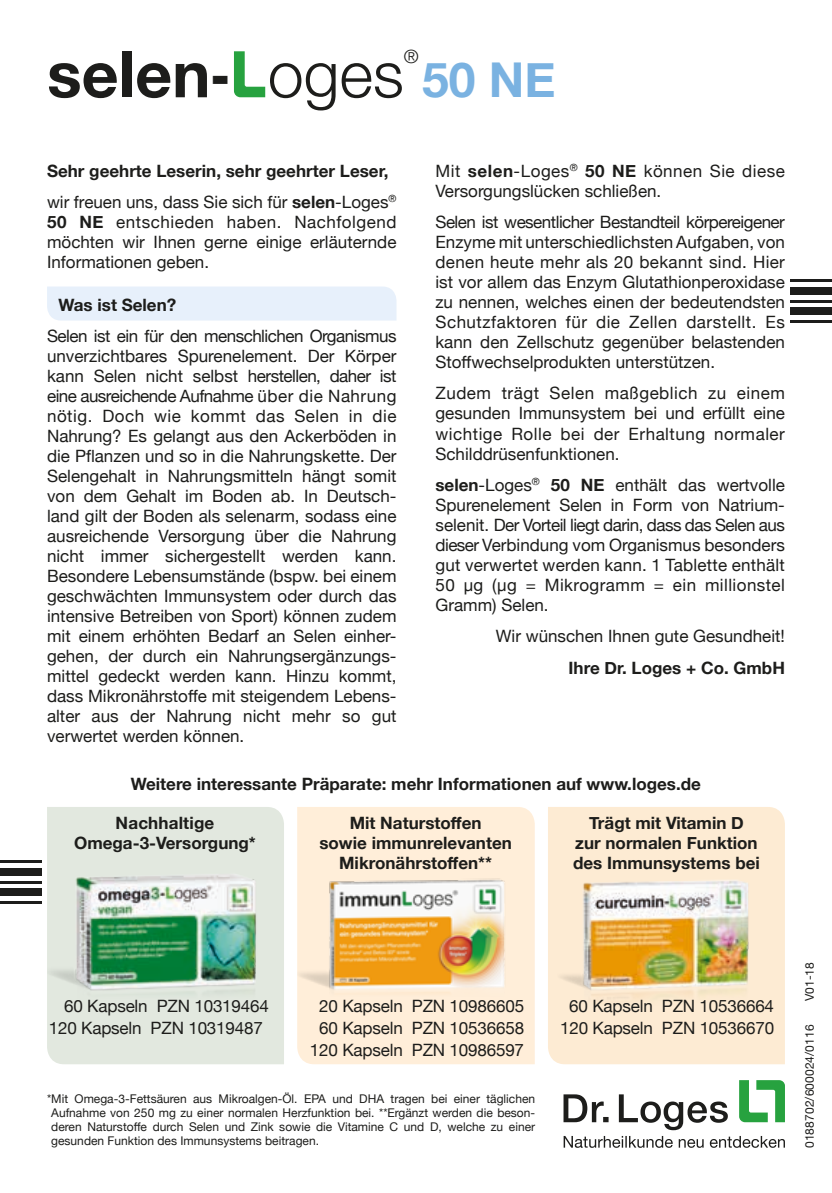
<style>
.page{position:relative;width:832px;height:1193px;background:#fff}
.page>*{position:absolute;margin:0;border:0;box-sizing:border-box;transform-origin:0 0}
.t1{font:700 64.4px "Helvetica Neue";color:#1d1d1b}
.t2{font:700 48px "Helvetica Neue";color:#7ab2e1}
.t3{font:300 18.6px "Helvetica Neue";color:#1d1d1b}
.t4{font:17px/20px "Helvetica Neue";color:#1d1d1b;text-align:justify}
.t5{font:700 17px/20px "Helvetica Neue";color:#1d1d1b;text-align:center}
.t6{font:12px/13.8px "Helvetica Neue";color:#1d1d1b;text-align:justify}
.s1{font-weight:300}
.s2{font-weight:400}
.s3{font-weight:700}
</style>
<div class="page">
<svg style="left:234px;top:51px;width:31px;height:46px"></svg>
<div style="left:47px;top:286px;width:349px;height:34px;background:#e7f0fb"></div>
<svg style="left:563px;top:1094px;width:164px;height:35px"></svg>
<svg style="left:563px;top:1136px;width:221px;height:11px"></svg>
<svg style="left:739px;top:1080px;width:45px;height:41px"></svg>
<div style="left:47px;top:807px;width:237px;height:257px;background:#e2e8df"></div>
<div style="left:548px;top:807px;width:236px;height:257px;background:#fdebd3"></div>
<div style="left:297px;top:807px;width:237px;height:257px;background:#ffeed9"></div>
<img style="left:47px;top:866px;width:237px;height:184px">
<img style="left:548px;top:860px;width:236px;height:173px">
<img style="left:297px;top:873px;width:224px;height:156px">
<hr style="left:790px;top:320px;width:41px;height:3px;background:#1d1d1b">
<div style="left:790px;top:307px;width:41px;height:8px;background:#1d1d1b"></div>
<hr style="left:790px;top:300px;width:41px;height:2px;background:#1d1d1b">
<div style="left:790px;top:287px;width:41px;height:8px;background:#1d1d1b"></div>
<hr style="left:790px;top:279px;width:41px;height:3px;background:#1d1d1b">
<hr style="left:0;top:860px;width:41px;height:3px;background:#1d1d1b">
<div style="left:0;top:868px;width:41px;height:7px;background:#1d1d1b"></div>
<hr style="left:0;top:880px;width:41px;height:3px;background:#1d1d1b">
<div style="left:0;top:888px;width:41px;height:8px;background:#1d1d1b"></div>
<hr style="left:0;top:901px;width:41px;height:2px;background:#1d1d1b">
<h1 class="t1" style="left:47px;top:24px;width:358px">selen- <span class="s1">oges</span></h1>
<p class="t3" style="left:403px;top:41px;width:16px">®</p>
<h2 class="t2" style="left:422px;top:42px;width:135px">50 NE</h2>
<p class="t5" style="left:47px;top:155px;width:351px;line-height:31.4px;text-align:left">Sehr geehrte Leserin, sehr geehrter Leser, <span class="s2">wir freuen uns, dass Sie sich für</span> selen<span class="s2">-Loges</span><sup>®</sup></p>
<p class="t4" style="left:47px;top:213px;width:351px"><span class="s3">50 NE</span> entschieden haben. Nachfolgend möchten wir Ihnen gerne einige erläuternde Informationen geben.</p>
<p class="t5" style="left:58px;top:295px;width:119px">Was ist Selen?</p>
<p class="t4" style="left:47px;top:327px;width:351px">Selen ist ein für den menschlichen Organismus unverzichtbares Spurenelement. Der Körper kann Selen nicht selbst herstellen, daher ist eine ausreichende Aufnahme über die Nahrung nötig. Doch wie kommt das Selen in die Nahrung? Es gelangt aus den Ackerböden in die Pflanzen und so in die Nahrungskette. Der Selengehalt in Nahrungsmitteln hängt somit von dem Gehalt im Boden ab. In Deutsch&shy;land gilt der Boden als selenarm, sodass eine ausreichende Versorgung über die Nahrung nicht immer sichergestellt werden kann.<br>Besondere Lebensumstände (bspw. bei einem geschwächten Immunsystem oder durch das intensive Betreiben von Sport) können zudem mit einem erhöhten Bedarf an Selen einher&shy;gehen, der durch ein Nahrungsergänzungs&shy;mittel gedeckt werden kann. Hinzu kommt, dass Mikronährstoffe mit steigendem Lebens&shy;alter aus der Nahrung nicht mehr so gut verwertet werden können.</p>
<p class="t4" style="left:435px;top:162px;width:351px">Mit <span class="s3">selen</span>-Loges<sup>®</sup> <span class="s3">50 NE</span> können Sie diese<br>Versorgungslücken schließen.</p>
<p class="t4" style="left:435px;top:213px;width:351px">Selen ist wesentlicher Bestandteil körpereigener Enzyme mit unterschiedlichsten Aufgaben, von denen heute mehr als 20 bekannt sind. Hier ist vor allem das Enzym Glutathionperoxidase zu nennen, welches einen der bedeutendsten Schutzfaktoren für die Zellen darstellt. Es kann den Zellschutz gegenüber belastenden Stoffwechselprodukten unterstützen.</p>
<p class="t4" style="left:435px;top:384px;width:351px">Zudem trägt Selen maßgeblich zu einem gesunden Immunsystem bei und erfüllt eine wichtige Rolle bei der Erhaltung normaler Schilddrüsenfunktionen.</p>
<p class="t4" style="left:435px;top:476px;width:351px"><span class="s3">selen</span>-Loges<sup>®</sup> <span class="s3">50 NE</span> enthält das wertvolle Spurenelement Selen in Form von Natrium&shy;selenit. Der Vorteil liegt darin, dass das Selen aus dieser Verbindung vom Organismus besonders gut verwertet werden kann. 1 Tablette enthält 50 µg (µg = Mikrogramm = ein millionstel Gramm) Selen.</p>
<p class="t4" style="left:495px;top:627px;width:290px">Wir wünschen Ihnen gute Gesundheit!</p>
<p class="t5" style="left:568px;top:658px;width:218px">Ihre Dr. Loges + Co. GmbH</p>
<p class="t5" style="left:131px;top:774px;width:571px">Weitere interessante Präparate: mehr Informationen auf www.loges.de</p>
<p class="t5" style="left:74px;top:813px;width:183px">Nachhaltige<br>Omega-3-Versorgung*</p>
<p class="t5" style="left:319px;top:813px;width:194px">Mit Naturstoffen<br>sowie immunrelevanten<br>Mikronährstoffen**</p>
<p class="t5" style="left:572px;top:813px;width:188px">Trägt mit Vitamin D<br>zur normalen Funktion des Immunsystems bei</p>
<p class="t4" style="left:49px;top:995px;width:221px;line-height:22px;text-indent:15px">60 Kapseln PZN 10319464<br>120 Kapseln PZN 10319487</p>
<p class="t4" style="left:310px;top:995px;width:215px;line-height:22px;text-align:center">20 Kapseln PZN 10986605<br>60 Kapseln PZN 10536658<br>120 Kapseln PZN 10986597</p>
<p class="t4" style="left:559px;top:995px;width:215px;line-height:22px;text-align:center">60 Kapseln PZN 10536664<br>120 Kapseln PZN 10536670</p>
<p class="t6" style="left:51px;top:1092px;width:485px;text-indent:-4px">*Mit Omega-3-Fettsäuren aus Mikroalgen-Öl. EPA und DHA tragen bei einer täglichen Aufnahme von 250 mg zu einer normalen Herzfunktion bei. **Ergänzt werden die beson&shy;deren Naturstoffe durch Selen und Zink sowie die Vitamine C und D, welche zu einer gesunden Funktion des Immunsystems beitragen.</p>
<p class="t6" style="left:802px;top:1000px;width:40px;rotate:-90deg">V01-18</p>
<p class="t6" style="left:802px;top:1147px;width:125px;rotate:-90deg">0188702/600024/0116</p>
</div>
